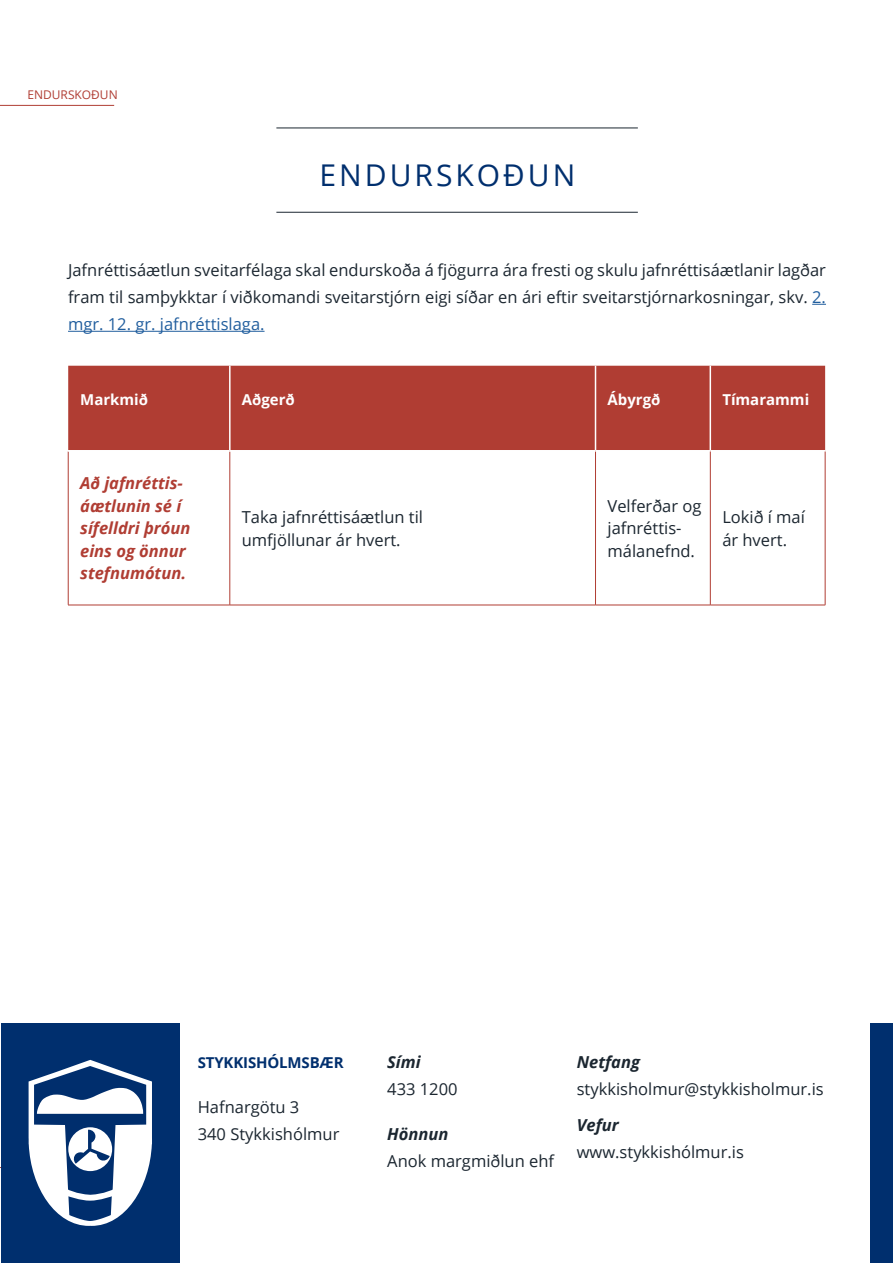
<style>
.page{position:relative;width:893px;height:1263px;background:#fff}
.page>*{position:absolute;margin:0;border:0;box-sizing:border-box;transform-origin:0 0}
.Chapter_Title_-_Alig{font:30px "Open Sans";letter-spacing:.1em;color:#002f6e}
.Body_Text{font:16.5px/27px "Open Sans";color:#1b2630;text-align:justify}
.Content___Left{font:16.5px/22.5px "Open Sans";color:#1b2630}
.Content___Left-2{font:italic 700 16.5px/22.5px "Open Sans";color:#b03d33}
.Body_Text-2{font:italic 700 16.5px "Open Sans";color:#1b2630}
.Table_Header{font:700 15px "Open Sans";color:#fff}
.Title_-_Align_Left{font:700 15px "Open Sans";letter-spacing:-.01em;color:#002f6e}
.Section_Title{font:12px "Open Sans";color:#b03d33}
.s1{color:#215e9e}
</style>
<div class="page">
<hr style="left:0;top:105px;width:114px;height:1px;background:#b03d33">
<hr style="left:276px;top:128px;width:362px;height:1px;background:#1b2630">
<hr style="left:276px;top:212px;width:362px;height:1px;background:#1b2630">
<div style="left:68px;top:366px;width:757px;height:84px;background:#b03d33"></div>
<svg style="left:69px;top:451px;width:756px;height:154px"></svg>
<hr style="left:710px;top:366px;width:1px;height:84px;background:#fff">
<hr style="left:68px;top:451px;width:1px;height:154px;background:#b03d33">
<hr style="left:230px;top:451px;width:1px;height:154px;background:#b03d33">
<hr style="left:595px;top:451px;width:1px;height:154px;background:#b03d33">
<hr style="left:710px;top:451px;width:1px;height:154px;background:#b03d33">
<hr style="left:825px;top:451px;width:1px;height:154px;background:#b03d33">
<hr style="left:68px;top:605px;width:162px;height:1px;background:#b03d33">
<hr style="left:230px;top:605px;width:365px;height:1px;background:#b03d33">
<hr style="left:595px;top:605px;width:115px;height:1px;background:#b03d33">
<hr style="left:710px;top:605px;width:115px;height:1px;background:#b03d33">
<hr style="left:595px;top:366px;width:1px;height:84px;background:#fff">
<hr style="left:229px;top:366px;width:2px;height:84px;background:#fff">
<svg style="left:812px;top:304px;width:14px;height:1px"></svg>
<hr style="left:68px;top:331px;width:197px;height:1px;background:#215e9e">
<div style="left:870px;top:1024px;width:23px;height:239px;background:#002f6e"></div>
<div style="left:1px;top:1024px;width:179px;height:239px;background:#002f6e"></div>
<svg style="left:0;top:1059px;width:152px;height:167px"></svg>
<p class="Section_Title" style="left:27px;top:86px;width:92px">ENDURSKOÐUN</p>
<p class="Chapter_Title_-_Alig" style="left:319px;top:155px;width:257px">ENDURSKOÐUN</p>
<p class="Body_Text" style="left:68px;top:256px;width:759px">Jafnréttisáætlun sveitarfélaga skal endurskoða á fjögurra ára fresti og skulu jafnréttisáætlanir lagðar fram til samþykktar í viðkomandi sveitarstjórn eigi síðar en ári eftir sveitarstjórnarkosningar, skv. <span class="s1">2. mgr. 12. gr. jafnréttislaga.</span></p>
<p class="Table_Header" style="left:80px;top:389px;width:69px">Markmið</p>
<p class="Table_Header" style="left:242px;top:389px;width:55px">Aðgerð</p>
<p class="Table_Header" style="left:607px;top:389px;width:54px">Ábyrgð</p>
<p class="Table_Header" style="left:722px;top:389px;width:88px">Tímarammi</p>
<p class="Content___Left-2" style="left:80px;top:472px;width:112px">Að jafnréttis&shy;áætlunin sé í sífelldri þróun eins og önnur stefnumótun.</p>
<p class="Content___Left" style="left:242px;top:505px;width:183px">Taka jafnréttisáætlun til umfjöllunar ár hvert.</p>
<p class="Content___Left" style="left:607px;top:494px;width:95px">Velferðar og jafnréttis&shy;málanefnd.</p>
<p class="Content___Left" style="left:722px;top:505px;width:84px">Lokið í maí ár hvert.</p>
<p class="Title_-_Align_Left" style="left:198px;top:1052px;width:147px">STYKKISHÓLMSBÆR</p>
<p class="Body_Text" style="left:198px;top:1093px;width:103px">Hafnargötu 3</p>
<p class="Body_Text" style="left:198px;top:1120px;width:143px">340 Stykkishólmur</p>
<p class="Body_Text-2" style="left:387px;top:1050px;width:35px">Sími</p>
<p class="Body_Text" style="left:387px;top:1075px;width:72px">433 1200</p>
<p class="Body_Text-2" style="left:387px;top:1122px;width:63px">Hönnun</p>
<p class="Body_Text" style="left:387px;top:1147px;width:168px">Anok margmiðlun ehf</p>
<p class="Body_Text-2" style="left:577px;top:1050px;width:65px">Netfang</p>
<p class="Body_Text" style="left:577px;top:1075px;width:248px">stykkisholmur@stykkisholmur.is</p>
<p class="Body_Text-2" style="left:577px;top:1113px;width:43px">Vefur</p>
<p class="Body_Text" style="left:577px;top:1138px;width:169px">www.stykkishólmur.is</p>
</div>
